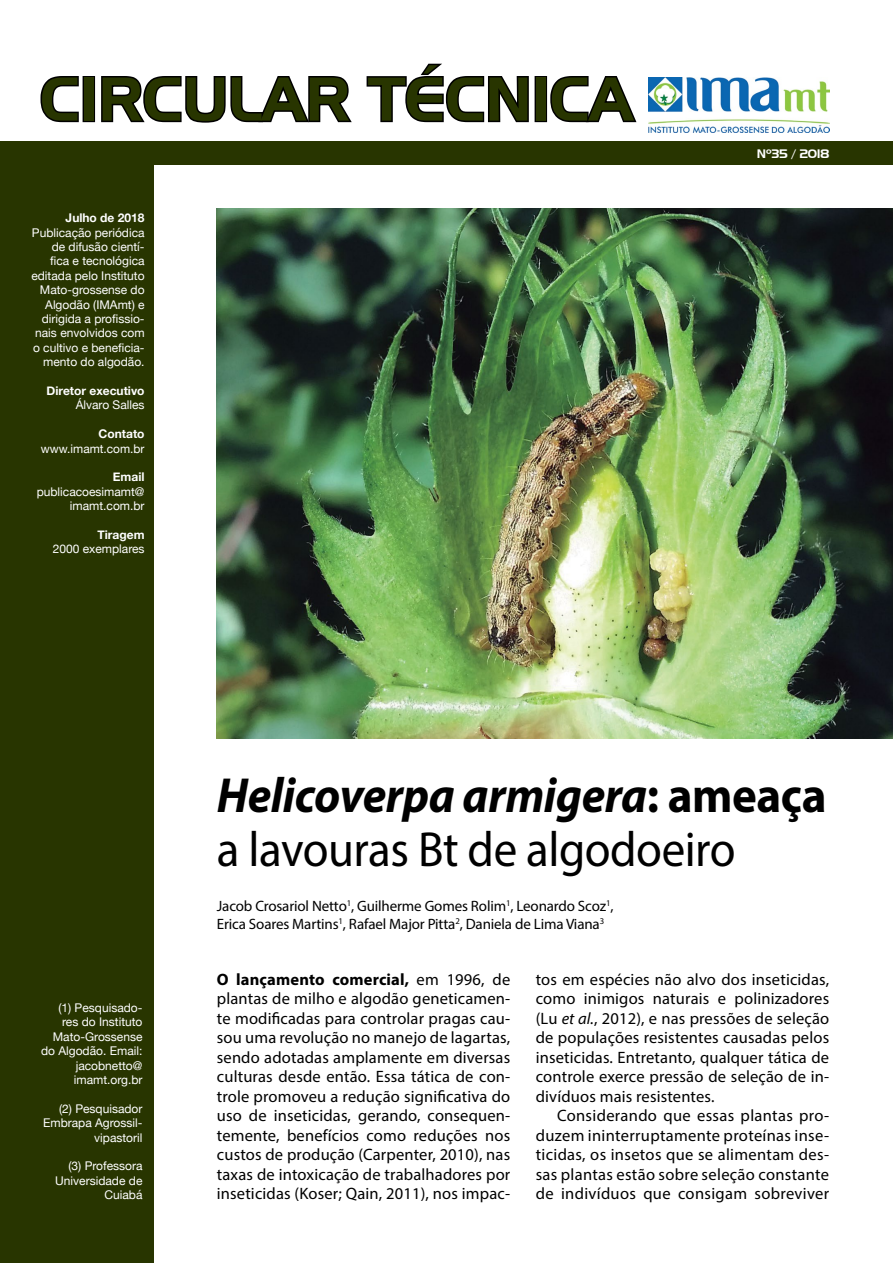
<style>
.page{position:relative;width:893px;height:1263px;background:#fff}
.page>*{position:absolute;margin:0;border:0;box-sizing:border-box;transform-origin:0 0}
.t1{font:60px "Aero Regular SWFTE";color:#283500}
.t2{font:49.5px/54px "Myriad Pro";letter-spacing:-.01em;color:#000;scale:.95 1}
.t3{font:16.5px/19.5px "Myriad Pro";letter-spacing:.01em;color:#000;text-align:justify}
.t4{font:15px/18px "Myriad Pro";letter-spacing:-.01em;color:#000}
.t5{font:12px/14.4px "Helvetica Neue";color:#fff;text-align:right}
.t6{font:700 12px "Helvetica Neue";color:#fff}
.t7{font:12px "Aero Regular SWFTE";color:#fff}
.s1{font-weight:700;font-style:italic}
.s2{font-weight:700}
.s3{font-style:italic}
</style>
<div class="page">
<img style="left:217px;top:208px;width:676px;height:530px">
<div style="left:0;top:154px;width:153px;height:1109px;background:#283500"></div>
<div style="left:0;top:141px;width:893px;height:24px;background:#283500"></div>
<svg style="left:40px;top:76px;width:39px;height:47px"></svg>
<div style="left:83px;top:76px;width:12px;height:46px;border:3px solid #000"></div>
<svg style="left:101px;top:76px;width:251px;height:47px"></svg>
<svg style="left:366px;top:63px;width:163px;height:60px"></svg>
<div style="left:535px;top:76px;width:12px;height:46px;border:3px solid #000"></div>
<svg style="left:550px;top:76px;width:87px;height:47px"></svg>
<img style="left:649px;top:78px;width:180px;height:55px">
<h1 class="t1" style="left:40px;top:63px;width:594px">CIRCULAR TÉCNICA</h1>
<p class="t6" style="left:66px;top:208px;width:80px">Julho de 2018</p>
<p class="t5" style="left:31px;top:226px;width:115px">Publicação periódica de difusão cientí&shy;fica e tecnológica editada pelo Instituto<br>Mato-grossense do<br>Algodão (IMAmt) e dirigida a profissio&shy;nais envolvidos com o cultivo e beneficia&shy;mento do algodão.</p>
<p class="t6" style="left:47px;top:381px;width:100px">Diretor executivo</p>
<p class="t5" style="left:76px;top:399px;width:70px">Álvaro Salles</p>
<p class="t6" style="left:99px;top:424px;width:48px">Contato</p>
<p class="t5" style="left:41px;top:442px;width:105px">www.imamt.com.br</p>
<p class="t6" style="left:113px;top:468px;width:33px">Email</p>
<p class="t5" style="left:37px;top:485px;width:109px">publicacoesimamt@ imamt.com.br</p>
<p class="t6" style="left:97px;top:525px;width:49px">Tiragem</p>
<p class="t5" style="left:53px;top:543px;width:93px">2000 exemplares</p>
<p class="t7" style="left:757px;top:147px;width:74px">Nº35 / 2018</p>
<p class="t5" style="left:41px;top:1001px;width:103px">(1) Pesquisado&shy;res do Instituto<br>Mato-Grossense do Algodão. Email: jacobnetto@ imamt.org.br</p>
<p class="t5" style="left:43px;top:1102px;width:101px">(2) Pesquisador<br>Embrapa Agrossil&shy;vipastoril</p>
<p class="t5" style="left:55px;top:1159px;width:89px">(3) Professora<br>Universidade de<br>Cuiabá</p>
<h2 class="t2" style="left:217px;top:767px;width:643px"><span class="s1">Helicoverpa armigera</span><span class="s2">: ameaça </span>a lavouras Bt de algodoeiro</h2>
<p class="t4" style="left:217px;top:897px;width:398px">Jacob Crosariol Netto<sup>1</sup>, Guilherme Gomes Rolim<sup>1</sup>, Leonardo Scoz<sup>1</sup>,<br>Erica Soares Martins<sup>1</sup>, Rafael Major Pitta<sup>2</sup>, Daniela de Lima Viana<sup>3</sup></p>
<p class="t3" style="left:217px;top:969px;width:295px"><span class="s2">O lançamento comercial,</span> em 1996, de plantas de milho e algodão geneticamen&shy;te modificadas para controlar pragas cau&shy;sou uma revolução no manejo de lagartas, sendo adotadas amplamente em diversas culturas desde então. Essa tática de con&shy;trole promoveu a redução significativa do uso de inseticidas, gerando, consequen&shy;temente, benefícios como reduções nos custos de produção (Carpenter, 2010), nas taxas de intoxicação de trabalhadores por inseticidas (Koser; Qain, 2011), nos impac-</p>
<p class="t3" style="left:536px;top:969px;width:295px">tos em espécies não alvo dos inseticidas, como inimigos naturais e polinizadores (Lu <span class="s3">et al.</span>, 2012), e nas pressões de seleção de populações resistentes causadas pelos inseticidas. Entretanto, qualquer tática de controle exerce pressão de seleção de in&shy;divíduos mais resistentes.</p>
<p class="t3" style="left:536px;top:1105px;width:295px;text-indent:21px">Considerando que essas plantas pro&shy;duzem ininterruptamente proteínas inse&shy;ticidas, os insetos que se alimentam des&shy;sas plantas estão sobre seleção constante de indivíduos que consigam sobreviver</p>
</div>
